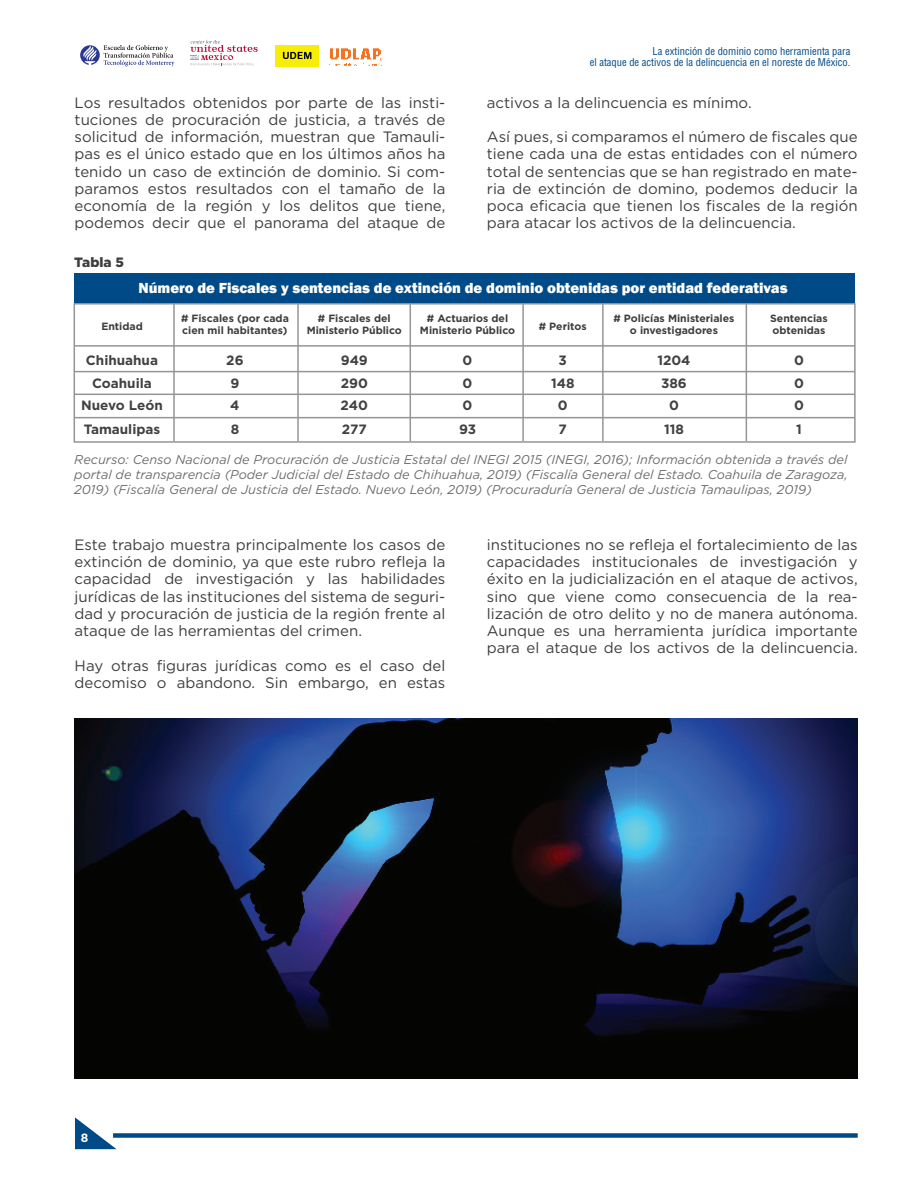
<style>
.page{position:relative;width:918px;height:1188px;background:#fff}
.page>*{position:absolute;margin:0;border:0;box-sizing:border-box;transform-origin:0 0}
.t1{font:15px/17.2px "Gotham";color:#3e3e3f;text-align:justify}
.t2{font:800 15px "Franklin Gothic";color:#fff}
.t3{font:700 13.5px/22.6px "Gotham";color:#424142;text-align:center}
.t4{font:900 13.5px "Gotham";color:#3e3e3f}
.t5{font:italic 12.75px/15px "Gotham";color:#6c6d70;text-align:justify}
.t6{font:700 12px "Gotham";color:#fff}
.t7{font:700 10.5px/12px "Gotham";color:#3e3e3f;text-align:center}
.t8{font:condensed 10.5px/10.5px "Helvetica LT Std";color:#004a87;text-align:right}
</style>
<div class="page">
<svg style="left:75px;top:1117px;width:41px;height:32px"></svg>
<div style="left:113px;top:1133px;width:745px;height:5px;background:#004a87"></div>
<svg style="left:80px;top:45px;width:95px;height:21px"></svg>
<img style="left:329px;top:48px;width:54px;height:18px">
<div style="left:275px;top:45px;width:44px;height:21px;background:#f8ed06"></div>
<svg style="left:283px;top:52px;width:28px;height:7px"></svg>
<svg style="left:190px;top:40px;width:68px;height:26px"></svg>
<img style="left:75px;top:719px;width:783px;height:360px">
<div style="left:74px;top:273px;width:781px;height:31px;background:#004a87"></div>
<div style="left:74px;top:303px;width:782px;height:140px;border:2px solid #939598"></div>
<hr style="left:74px;top:345px;width:781px;height:2px;background:#939598">
<hr style="left:74px;top:371px;width:781px;height:1px;background:#939598">
<hr style="left:74px;top:394px;width:781px;height:1px;background:#939598">
<hr style="left:74px;top:417px;width:781px;height:1px;background:#939598">
<hr style="left:173px;top:304px;width:2px;height:137px;background:#939598">
<hr style="left:297px;top:304px;width:2px;height:137px;background:#939598">
<hr style="left:410px;top:304px;width:1px;height:137px;background:#939598">
<hr style="left:522px;top:304px;width:2px;height:137px;background:#939598">
<hr style="left:602px;top:304px;width:2px;height:137px;background:#939598">
<hr style="left:746px;top:304px;width:1px;height:137px;background:#939598">
<p class="t8" style="left:590px;top:46px;width:262px">La extinción de dominio como herramienta para<br>el ataque de activos de la delincuencia en el noreste de México.</p>
<p class="t1" style="left:75px;top:93px;width:372px">Los resultados obtenidos por parte de las insti&shy;tuciones de procuración de justicia, a través de solicitud de información, muestran que Tamauli&shy;pas es el único estado que en los últimos años ha tenido un caso de extinción de dominio. Si com&shy;paramos estos resultados con el tamaño de la economía de la región y los delitos que tiene, podemos decir que el panorama del ataque de</p>
<p class="t1" style="left:487px;top:93px;width:266px">activos a la delincuencia es mínimo.</p>
<p class="t1" style="left:487px;top:128px;width:372px">Así pues, si comparamos el número de fiscales que tiene cada una de estas entidades con el número total de sentencias que se han registrado en mate&shy;ria de extinción de domino, podemos deducir la poca eficacia que tienen los fiscales de la región para atacar los activos de la delincuencia.</p>
<p class="t4" style="left:74px;top:253px;width:51px">Tabla 5</p>
<p class="t2" style="left:138px;top:278px;width:651px">Número de Fiscales y sentencias de extinción de dominio obtenidas por entidad federativas</p>
<p class="t7" style="left:101px;top:320px;width:43px">Entidad</p>
<p class="t7" style="left:181px;top:312px;width:109px;text-align:left"># Fiscales (por cada cien mil habitantes)</p>
<p class="t7" style="left:307px;top:312px;width:97px"># Fiscales del<br>Ministerio Público</p>
<p class="t7" style="left:420px;top:312px;width:97px"># Actuarios del<br>Ministerio Público</p>
<p class="t7" style="left:613px;top:312px;width:123px"># Policías Ministeriales o investigadores</p>
<p class="t7" style="left:770px;top:312px;width:59px;text-align:left">Sentencias obtenidas</p>
<p class="t7" style="left:539px;top:320px;width:49px"># Peritos</p>
<p class="t3" style="left:81px;top:349px;width:83px">Chihuahua<br>Coahuila<br>Nuevo León</p>
<p class="t3" style="left:84px;top:418px;width:78px">Tamaulipas</p>
<p class="t3" style="left:226px;top:349px;width:19px;text-align:left">26<br>9<br>4</p>
<p class="t3" style="left:231px;top:418px;width:10px">8</p>
<p class="t3" style="left:341px;top:349px;width:29px;text-align:justify">949<br>290<br>240</p>
<p class="t3" style="left:342px;top:418px;width:27px">277</p>
<p class="t3" style="left:463px;top:349px;width:11px;text-align:justify">0<br>0<br>0</p>
<p class="t3" style="left:459px;top:418px;width:19px">93</p>
<p class="t3" style="left:551px;top:349px;width:25px">3<br>148<br>0</p>
<p class="t3" style="left:559px;top:418px;width:10px">7</p>
<p class="t3" style="left:657px;top:349px;width:35px">1204<br>386<br>0</p>
<p class="t3" style="left:664px;top:418px;width:21px">118</p>
<p class="t3" style="left:794px;top:349px;width:11px;text-align:justify">0<br>0<br>0</p>
<p class="t3" style="left:796px;top:418px;width:7px">1</p>
<p class="t5" style="left:74px;top:452px;width:775px">Recurso: Censo Nacional de Procuración de Justicia Estatal del INEGI 2015 (INEGI, 2016); Información obtenida a través del portal de transparencia (Poder Judicial del Estado de Chihuahua, 2019) (Fiscalía General del Estado. Coahuila de Zaragoza, 2019) (Fiscalía General de Justicia del Estado. Nuevo León, 2019) (Procuraduría General de Justicia Tamaulipas, 2019)</p>
<p class="t1" style="left:75px;top:536px;width:372px">Este trabajo muestra principalmente los casos de extinción de dominio, ya que este rubro refleja la capacidad de investigación y las habilidades jurídicas de las instituciones del sistema de seguri&shy;dad y procuración de justicia de la región frente al ataque de las herramientas del crimen.</p>
<p class="t1" style="left:75px;top:656px;width:372px">Hay otras figuras jurídicas como es el caso del decomiso o abandono. Sin embargo, en estas</p>
<p class="t1" style="left:487px;top:536px;width:372px">instituciones no se refleja el fortalecimiento de las capacidades institucionales de investigación y éxito en la judicialización en el ataque de activos, sino que viene como consecuencia de la rea&shy;lización de otro delito y no de manera autónoma.<br>Aunque es una herramienta jurídica importante para el ataque de los activos de la delincuencia.</p>
<p class="t6" style="left:81px;top:1130px;width:9px">8</p>
</div>
